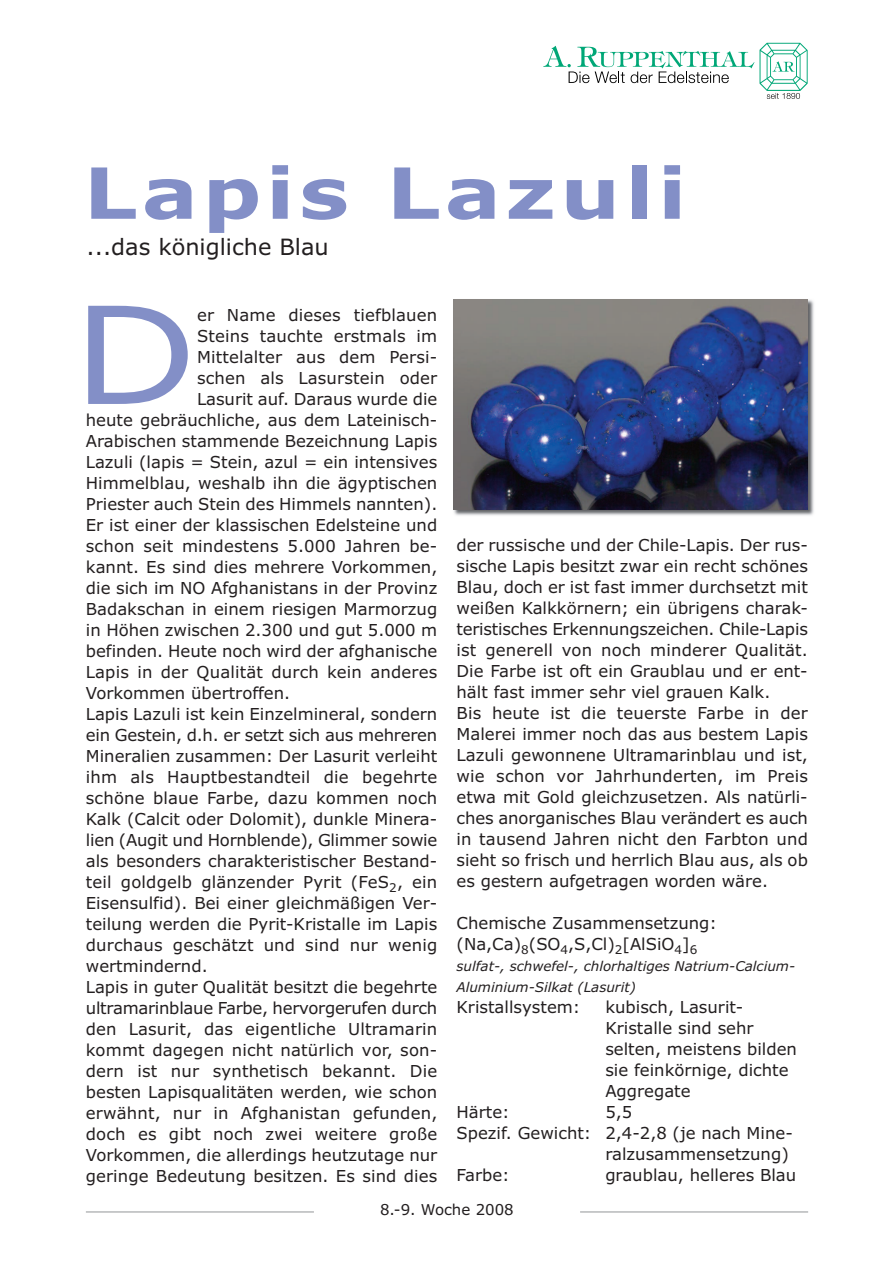
<style>
.page{position:relative;width:893px;height:1263px;background:#fff}
.page>*{position:absolute;margin:0;border:0;box-sizing:border-box;transform-origin:0 0}
.t1{font:135px "Verdana";color:#838fc7;scale:1.2 1}
.t2{font:700 70.5px "Verdana";letter-spacing:.05em;color:#838fc7;scale:1.2 1}
.t3{font:22.5px "Verdana";color:#231f20}
.t4{font:16.5px/21px "Verdana";color:#231f20}
.t5{font:15px "Verdana";color:#231f20}
.t6{font:italic 13.5px/21px "Verdana";color:#231f20}
</style>
<div class="page">
<svg style="left:543px;top:43px;width:265px;height:56px"></svg>
<hr style="left:86px;top:1211px;width:228px;height:1px;background:#939598">
<hr style="left:580px;top:1211px;width:228px;height:1px;background:#939598">
<img style="left:453px;top:299px;width:361px;height:217px">
<img style="left:454px;top:300px;width:354px;height:210px">
<h2 class="t2" style="left:83px;top:153px;width:504px">Lapis Lazuli</h2>
<h3 class="t3" style="left:87px;top:234px;width:244px">...das königliche Blau</h3>
<h1 class="t1" style="left:72px;top:278px;width:106px">D</h1>
<p class="t4" style="left:197px;top:305px;width:242px">er Name dieses tiefblauen</p>
<p class="t4" style="left:197px;top:326px;width:242px">Steins tauchte erstmals im</p>
<p class="t4" style="left:197px;top:347px;width:242px">Mittelalter aus dem Persi-</p>
<p class="t4" style="left:197px;top:368px;width:242px">schen als Lasurstein oder</p>
<p class="t4" style="left:197px;top:389px;width:242px">Lasurit auf. Daraus wurde die</p>
<p class="t4" style="left:86px;top:410px;width:353px">heute gebräuchliche, aus dem Lateinisch-</p>
<p class="t4" style="left:86px;top:431px;width:353px">Arabischen stammende Bezeichnung Lapis</p>
<p class="t4" style="left:86px;top:452px;width:353px">Lazuli (lapis = Stein, azul = ein intensives</p>
<p class="t4" style="left:86px;top:473px;width:353px">Himmelblau, weshalb ihn die ägyptischen</p>
<p class="t4" style="left:86px;top:494px;width:353px">Priester auch Stein des Himmels nannten).</p>
<p class="t4" style="left:86px;top:515px;width:353px">Er ist einer der klassischen Edelsteine und</p>
<p class="t4" style="left:86px;top:536px;width:353px">schon seit mindestens 5.000 Jahren be-</p>
<p class="t4" style="left:86px;top:557px;width:353px">kannt. Es sind dies mehrere Vorkommen,</p>
<p class="t4" style="left:86px;top:578px;width:353px">die sich im NO Afghanistans in der Provinz</p>
<p class="t4" style="left:86px;top:599px;width:353px">Badakschan in einem riesigen Marmorzug</p>
<p class="t4" style="left:86px;top:620px;width:353px">in Höhen zwischen 2.300 und gut 5.000 m</p>
<p class="t4" style="left:86px;top:641px;width:353px">befinden. Heute noch wird der afghanische</p>
<p class="t4" style="left:86px;top:662px;width:353px">Lapis in der Qualität durch kein anderes</p>
<p class="t4" style="left:86px;top:683px;width:206px">Vorkommen übertroffen.</p>
<p class="t4" style="left:86px;top:704px;width:353px">Lapis Lazuli ist kein Einzelmineral, sondern</p>
<p class="t4" style="left:86px;top:725px;width:353px">ein Gestein, d.h. er setzt sich aus mehreren</p>
<p class="t4" style="left:86px;top:746px;width:353px">Mineralien zusammen: Der Lasurit verleiht</p>
<p class="t4" style="left:86px;top:767px;width:353px">ihm als Hauptbestandteil die begehrte</p>
<p class="t4" style="left:86px;top:788px;width:353px">schöne blaue Farbe, dazu kommen noch</p>
<p class="t4" style="left:86px;top:809px;width:353px">Kalk (Calcit oder Dolomit), dunkle Minera-</p>
<p class="t4" style="left:86px;top:830px;width:353px">lien (Augit und Hornblende), Glimmer sowie</p>
<p class="t4" style="left:86px;top:851px;width:353px">als besonders charakteristischer Bestand-</p>
<p class="t4" style="left:86px;top:872px;width:353px">teil goldgelb glänzender Pyrit (FeS<sub>2</sub>, ein</p>
<p class="t4" style="left:86px;top:893px;width:353px">Eisensulfid). Bei einer gleichmäßigen Ver-</p>
<p class="t4" style="left:86px;top:914px;width:353px">teilung werden die Pyrit-Kristalle im Lapis</p>
<p class="t4" style="left:86px;top:935px;width:353px">durchaus geschätzt und sind nur wenig</p>
<p class="t4" style="left:86px;top:956px;width:123px">wertmindernd.</p>
<p class="t4" style="left:86px;top:977px;width:353px">Lapis in guter Qualität besitzt die begehrte</p>
<p class="t4" style="left:86px;top:998px;width:353px">ultramarinblaue Farbe, hervorgerufen durch</p>
<p class="t4" style="left:86px;top:1019px;width:353px">den Lasurit, das eigentliche Ultramarin</p>
<p class="t4" style="left:86px;top:1040px;width:353px">kommt dagegen nicht natürlich vor, son-</p>
<p class="t4" style="left:86px;top:1061px;width:353px">dern ist nur synthetisch bekannt. Die</p>
<p class="t4" style="left:86px;top:1082px;width:353px">besten Lapisqualitäten werden, wie schon</p>
<p class="t4" style="left:86px;top:1103px;width:353px">erwähnt, nur in Afghanistan gefunden,</p>
<p class="t4" style="left:86px;top:1124px;width:353px">doch es gibt noch zwei weitere große</p>
<p class="t4" style="left:86px;top:1145px;width:353px">Vorkommen, die allerdings heutzutage nur</p>
<p class="t4" style="left:86px;top:1166px;width:353px">geringe Bedeutung besitzen. Es sind dies</p>
<p class="t5" style="left:380px;top:1201px;width:135px">8.-9. Woche 2008</p>
<p class="t4" style="left:456px;top:535px;width:353px">der russische und der Chile-Lapis. Der rus&shy;sische Lapis besitzt zwar ein recht schönes Blau, doch er ist fast immer durchsetzt mit weißen Kalkkörnern; ein übrigens charak&shy;teristisches Erkennungszeichen. Chile-Lapis ist generell von noch minderer Qualität.<br>Die Farbe ist oft ein Graublau und er ent&shy;hält fast immer sehr viel grauen Kalk.<br>Bis heute ist die teuerste Farbe in der Malerei immer noch das aus bestem Lapis Lazuli gewonnene Ultramarinblau und ist, wie schon vor Jahrhunderten, im Preis etwa mit Gold gleichzusetzen. Als natürli&shy;ches anorganisches Blau verändert es auch in tausend Jahren nicht den Farbton und sieht so frisch und herrlich Blau aus, als ob es gestern aufgetragen worden wäre.</p>
<p class="t4" style="left:456px;top:913px;width:262px">Chemische Zusammensetzung: (Na,Ca)<sub>8</sub>(SO<sub>4</sub>,S,Cl)<sub>2</sub>[AlSiO<sub>4</sub>]<sub>6</sub></p>
<p class="t6" style="left:456px;top:956px;width:340px">sulfat-, schwefel-, chlorhaltiges Natrium-Calcium-<br>Aluminium-Silkat (Lasurit)</p>
<p class="t4" style="left:456px;top:997px;width:125px">Kristallsystem:</p>
<p class="t4" style="left:605px;top:997px;width:193px">kubisch, Lasurit-<br>Kristalle sind sehr selten, meistens bilden sie feinkörnige, dichte<br>Aggregate</p>
<p class="t4" style="left:456px;top:1102px;width:55px">Härte:</p>
<p class="t4" style="left:605px;top:1102px;width:28px">5,5</p>
<p class="t4" style="left:456px;top:1123px;width:338px">Spezif. Gewicht: 2,4-2,8 (je nach Mine-</p>
<p class="t4" style="left:605px;top:1144px;width:185px">ralzusammensetzung)</p>
<p class="t4" style="left:456px;top:1165px;width:55px">Farbe:</p>
<p class="t4" style="left:605px;top:1165px;width:192px">graublau, helleres Blau</p>
</div>
